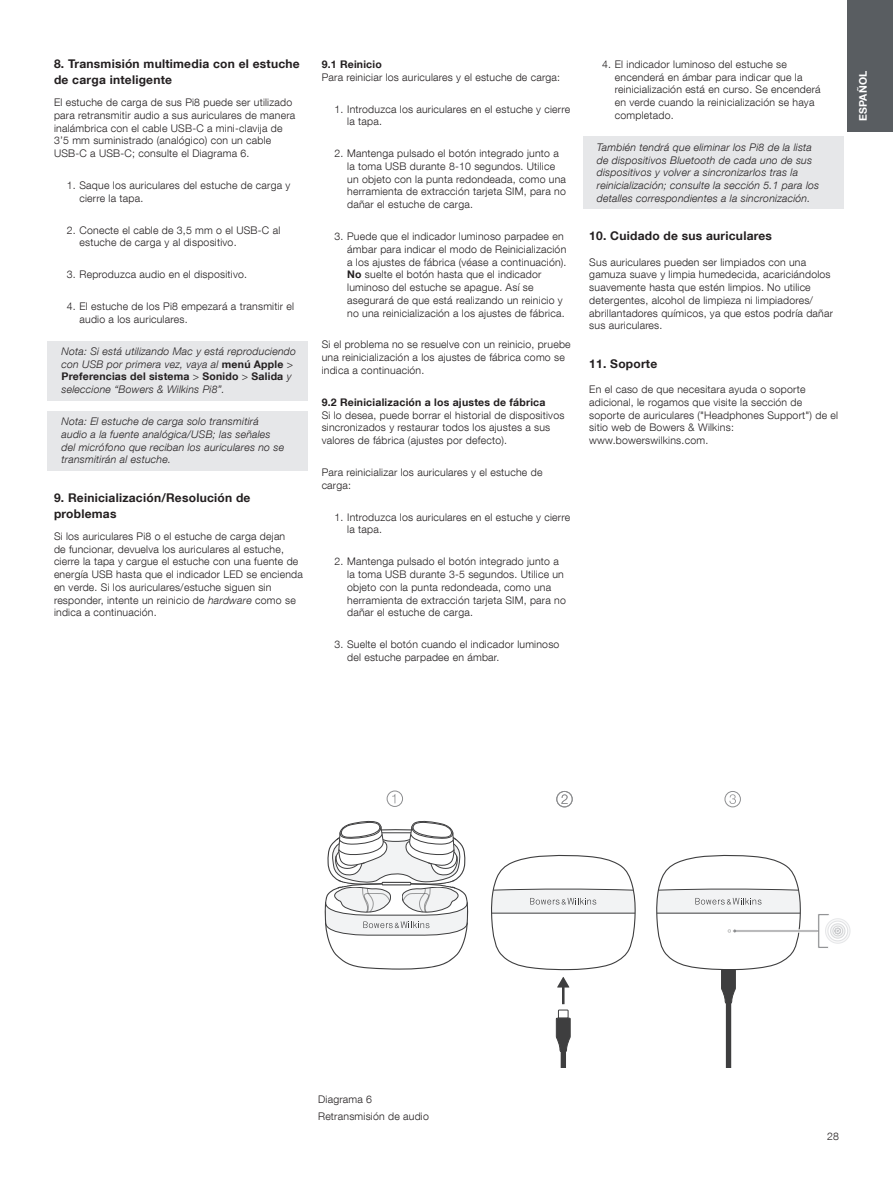
<style>
.page{position:relative;width:893px;height:1191px;background:#fff}
.page>*{position:absolute;margin:0;border:0;box-sizing:border-box;transform-origin:0 0}
.t1{font:700 12px/16.5px "Helvetica Neue LT Com";letter-spacing:.02em;color:#231f20}
.t2{font:300 10.5px/12.8px "Helvetica Neue LT Com";letter-spacing:.02em;color:#231f20}
.t3{font:italic 300 10.5px/12.8px "Helvetica Neue LT Com";letter-spacing:.02em;color:#231f20}
.t4{font:700 10.5px "Helvetica Neue LT Com";letter-spacing:.02em;color:#231f20}
.t5{font:700 10.5px "Helvetica Neue LT Com";letter-spacing:.02em;color:#fff}
.s1{font-weight:700;font-style:normal}
.s2{font-style:italic}
.s3{font-weight:700}
</style>
<div class="page">
<div style="left:847px;top:0;width:46px;height:132px;background:#595d61"></div>
<div style="left:48px;top:341px;width:260px;height:59px;background:#e6e7e9"></div>
<div style="left:48px;top:411px;width:260px;height:59px;background:#e6e7e9"></div>
<div style="left:583px;top:137px;width:260px;height:72px;background:#e6e7e9"></div>
<svg style="left:556px;top:977px;width:15px;height:90px"></svg>
<svg style="left:324px;top:820px;width:145px;height:149px"></svg>
<svg style="left:491px;top:854px;width:145px;height:116px"></svg>
<svg style="left:656px;top:854px;width:194px;height:213px"></svg>
<div style="left:387px;top:790px;width:16px;height:16px;border:1px solid #8d8e90;border-radius:50%"></div>
<svg style="left:392px;top:794px;width:3px;height:9px"></svg>
<div style="left:725px;top:791px;width:16px;height:16px;border:1px solid #8d8e90;border-radius:50%"></div>
<svg style="left:729px;top:794px;width:7px;height:10px"></svg>
<div style="left:556px;top:791px;width:16px;height:16px;border:1px solid #8d8e90;border-radius:50%"></div>
<svg style="left:561px;top:794px;width:7px;height:10px"></svg>
<p class="t1" style="left:54px;top:57px;width:247px">8. Transmisión multimedia con el estuche de carga inteligente</p>
<p class="t2" style="left:54px;top:96px;width:243px">El estuche de carga de sus Pi8 puede ser utilizado para retransmitir audio a sus auriculares de manera inalámbrica con el cable USB-C a mini-clavija de 3’5 mm suministrado (analógico) con un cable USB-C a USB-C; consulte el Diagrama 6.</p>
<p class="t2" style="left:80px;top:180px;width:212px;text-indent:-13px">1. Saque los auriculares del estuche de carga y cierre la tapa.</p>
<p class="t2" style="left:80px;top:224px;width:202px;text-indent:-13px">2. Conecte el cable de 3,5 mm o el USB-C al estuche de carga y al dispositivo.</p>
<p class="t2" style="left:67px;top:269px;width:182px">3. Reproduzca audio en el dispositivo.</p>
<p class="t2" style="left:80px;top:301px;width:216px;text-indent:-13px">4. El estuche de los Pi8 empezará a transmitir el audio a los auriculares.</p>
<p class="t3" style="left:61px;top:344px;width:236px">Nota: Si está utilizando Mac y está reproduciendo con USB por primera vez, vaya al <span class="s1">menú Apple</span> &gt; <span class="s1">Preferencias del sistema</span> &gt; <span class="s1">Sonido</span> &gt; <span class="s1">Salida</span> y seleccione “Bowers &amp; Wilkins Pi8”.</p>
<p class="t3" style="left:62px;top:416px;width:224px">Nota: El estuche de carga solo transmitirá audio a la fuente analógica/USB; las señales del micrófono que reciban los auriculares no se transmitirán al estuche.</p>
<p class="t1" style="left:54px;top:490px;width:198px">9. Reinicialización/Resolución de problemas</p>
<p class="t2" style="left:54px;top:529px;width:250px">Si los auriculares Pi8 o el estuche de carga dejan<br>de funcionar, devuelva los auriculares al estuche, cierre la tapa y cargue el estuche con una fuente de energía USB hasta que el indicador LED se encienda en verde. Si los auriculares/estuche siguen sin responder, intente un reinicio de <span class="s2">hardware</span> como se indica a continuación.</p>
<p class="t4" style="left:322px;top:60px;width:62px">9.1 Reinicio</p>
<p class="t2" style="left:322px;top:70px;width:240px">Para reiniciar los auriculares y el estuche de carga:</p>
<p class="t2" style="left:347px;top:103px;width:225px;text-indent:-13px">1. Introduzca los auriculares en el estuche y cierre la tapa.</p>
<p class="t2" style="left:347px;top:148px;width:220px;text-indent:-13px">2. Mantenga pulsado el botón integrado junto a la toma USB durante 8-10 segundos. Utilice un objeto con la punta redondeada, como una herramienta de extracción tarjeta SIM, para no dañar el estuche de carga.</p>
<p class="t2" style="left:347px;top:231px;width:221px;text-indent:-13px">3. Puede que el indicador luminoso parpadee en ámbar para indicar el modo de Reinicialización a los ajustes de fábrica (véase a continuación).<br><span class="s3">No</span> suelte el botón hasta que el indicador luminoso del estuche se apague. Así se asegurará de que está realizando un reinicio y no una reinicialización a los ajustes de fábrica.</p>
<p class="t2" style="left:322px;top:338px;width:251px">Si el problema no se resuelve con un reinicio, pruebe una reinicialización a los ajustes de fábrica como se indica a continuación.</p>
<p class="t4" style="left:322px;top:398px;width:225px">9.2 Reinicialización a los ajustes de fábrica</p>
<p class="t2" style="left:322px;top:408px;width:244px">Si lo desea, puede borrar el historial de dispositivos sincronizados y restaurar todos los ajustes a sus valores de fábrica (ajustes por defecto).</p>
<p class="t2" style="left:322px;top:466px;width:222px">Para reinicializar los auriculares y el estuche de carga:</p>
<p class="t2" style="left:347px;top:511px;width:225px;text-indent:-13px">1. Introduzca los auriculares en el estuche y cierre la tapa.</p>
<p class="t2" style="left:347px;top:556px;width:220px;text-indent:-13px">2. Mantenga pulsado el botón integrado junto a la toma USB durante 3-5 segundos. Utilice un objeto con la punta redondeada, como una herramienta de extracción tarjeta SIM, para no dañar el estuche de carga.</p>
<p class="t2" style="left:347px;top:639px;width:214px;text-indent:-13px">3. Suelte el botón cuando el indicador luminoso del estuche parpadee en ámbar.</p>
<p class="t2" style="left:615px;top:59px;width:207px;text-indent:-13px">4. El indicador luminoso del estuche se encenderá en ámbar para indicar que la reinicialización está en curso. Se encenderá en verde cuando la reinicialización se haya completado.</p>
<p class="t3" style="left:597px;top:140px;width:224px">También tendrá que eliminar los Pi8 de la lista de dispositivos Bluetooth de cada uno de sus dispositivos y volver a sincronizarlos tras la reinicialización; consulte la sección 5.1 para los detalles correspondientes a la sincronización.</p>
<p class="t1" style="left:589px;top:229px;width:184px">10. Cuidado de sus auriculares</p>
<p class="t2" style="left:589px;top:255px;width:245px">Sus auriculares pueden ser limpiados con una gamuza suave y limpia humedecida, acariciándolos suavemente hasta que estén limpios. No utilice detergentes, alcohol de limpieza ni limpiadores/ abrillantadores químicos, ya que estos podría dañar sus auriculares.</p>
<p class="t1" style="left:589px;top:356px;width:69px">11. Soporte</p>
<p class="t2" style="left:589px;top:383px;width:250px">En el caso de que necesitara ayuda o soporte adicional, le rogamos que visite la sección de soporte de auriculares ("Headphones Support") de el sitio web de Bowers &amp; Wilkins: www.bowerswilkins.com.</p>
<p class="t5" style="left:859px;top:121px;width:52px;rotate:-90deg">ESPAÑOL</p>
<p class="t2" style="left:318px;top:1091px;width:112px;line-height:16.5px">Diagrama 6<br>Retransmisión de audio</p>
<p class="t2" style="left:827px;top:1131px;width:13px">28</p>
</div>
